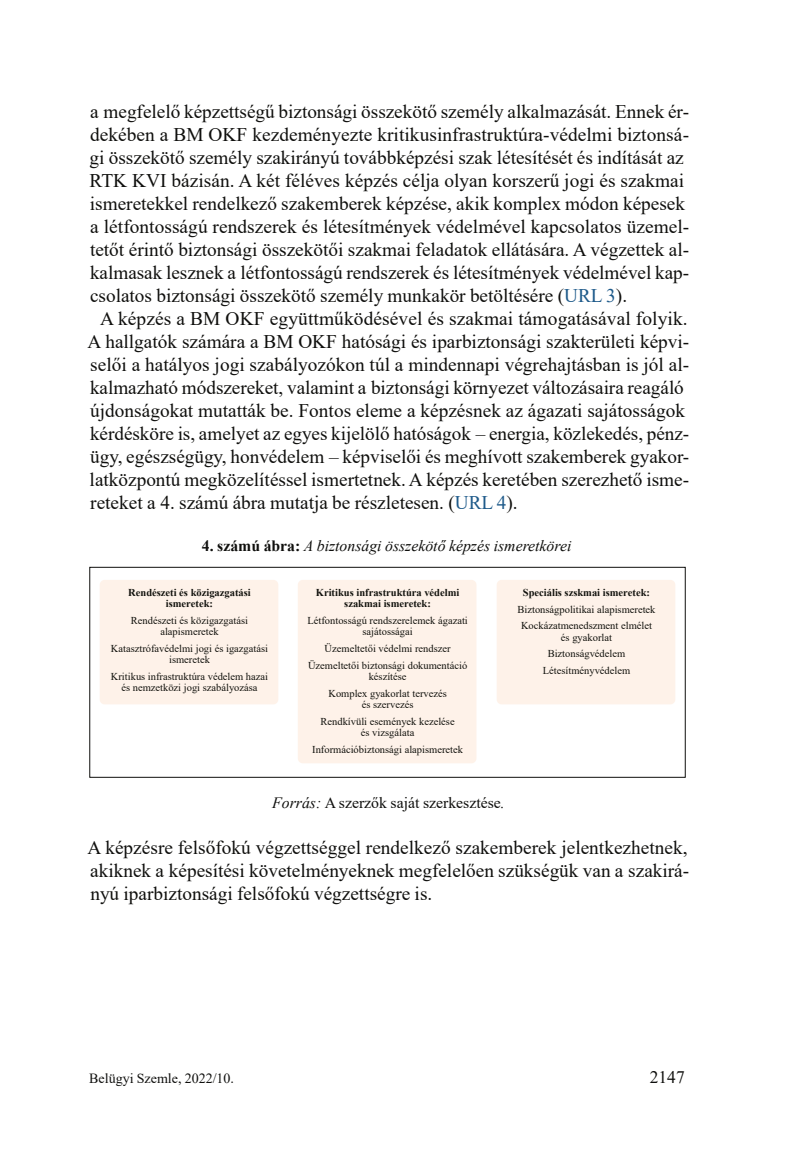
<style>
.page{position:relative;width:794px;height:1166px;background:#fff}
.page>*{position:absolute;margin:0;border:0;box-sizing:border-box;transform-origin:0 0}
.t1{font:19.25px/22.9px "Times New Roman";color:#0f0f0d;text-align:justify}
.t2{font:17.5px "Times New Roman";color:#0f0f0d}
.t3{font:italic 15.75px "Times New Roman";color:#0f0f0d}
.t4{font:15.75px "Times New Roman";color:#0f0f0d}
.t5{font:14px "Times New Roman";color:#0f0f0d}
.t6{font:10.5px/16.6px "Times New Roman";color:#12120d;text-align:center}
.t7{font:700 10.5px/11.4px "Times New Roman";color:#12120d;text-align:center}
.s1{color:#1e5a8a}
.s2{font-weight:700;font-style:normal}
.s3{font-style:italic}
</style>
<div class="page">
<div style="left:100px;top:580px;width:178px;height:124px;background:#fef2e9;border-radius:5px"></div>
<div style="left:298px;top:580px;width:178px;height:183px;background:#fef2e9;border-radius:5px"></div>
<div style="left:497px;top:580px;width:178px;height:124px;background:#fef2e9;border-radius:5px"></div>
<div style="left:89px;top:567px;width:596px;height:211px;border:1px solid #0f0f0d"></div>
<p class="t1" style="left:90px;top:100px;width:600px">a megfelelő képzettségű biztonsági összekötő személy alkalmazását. Ennek ér-</p>
<p class="t1" style="left:90px;top:123px;width:600px">dekében a BM OKF kezdeményezte kritikusinfrastruktúra-védelmi biztonsá-</p>
<p class="t1" style="left:90px;top:146px;width:595px">gi összekötő személy szakirányú továbbképzési szak létesítését és indítását az</p>
<p class="t1" style="left:90px;top:169px;width:596px">RTK KVI bázisán. A két féléves képzés célja olyan korszerű jogi és szakmai</p>
<p class="t1" style="left:90px;top:192px;width:596px">ismeretekkel rendelkező szakemberek képzése, akik komplex módon képesek</p>
<p class="t1" style="left:90px;top:215px;width:600px">a létfontosságú rendszerek és létesítmények védelmével kapcsolatos üzemel-</p>
<p class="t1" style="left:90px;top:238px;width:600px">tetőt érintő biztonsági összekötői szakmai feladatok ellátására. A végzettek al-</p>
<p class="t1" style="left:90px;top:261px;width:600px">kalmasak lesznek a létfontosságú rendszerek és létesítmények védelmével kap-</p>
<p class="t1" style="left:90px;top:284px;width:538px">csolatos biztonsági összekötő személy munkakör betöltésére (<span class="s1">URL 3</span>).</p>
<p class="t1" style="left:100px;top:307px;width:589px">A képzés a BM OKF együttműködésével és szakmai támogatásával folyik.</p>
<p class="t1" style="left:88px;top:330px;width:603px">A hallgatók számára a BM OKF hatósági és iparbiztonsági szakterületi képvi-</p>
<p class="t1" style="left:90px;top:353px;width:600px">selői a hatályos jogi szabályozókon túl a mindennapi végrehajtásban is jól al-</p>
<p class="t1" style="left:90px;top:376px;width:595px">kalmazható módszereket, valamint a biztonsági környezet változásaira reagáló</p>
<p class="t1" style="left:90px;top:399px;width:596px">újdonságokat mutatták be. Fontos eleme a képzésnek az ágazati sajátosságok</p>
<p class="t1" style="left:90px;top:422px;width:600px">kérdésköre is, amelyet az egyes kijelölő hatóságok – energia, közlekedés, pénz-</p>
<p class="t1" style="left:90px;top:445px;width:600px">ügy, egészségügy, honvédelem – képviselői és meghívott szakemberek gyakor-</p>
<p class="t1" style="left:90px;top:468px;width:601px">latközpontú megközelítéssel ismertetnek. A képzés keretében szerezhető isme-</p>
<p class="t1" style="left:90px;top:491px;width:429px">reteket a 4. számú ábra mutatja be részletesen. (<span class="s1">URL 4</span>).</p>
<p class="t3" style="left:202px;top:534px;width:371px"><span class="s2">4. számú ábra:</span> A biztonsági összekötő képzés ismeretkörei</p>
<p class="t7" style="left:128px;top:586px;width:124px">Rendészeti és közigazgatási ismeretek:</p>
<p class="t6" style="left:131px;top:614px;width:119px;line-height:11.4px">Rendészeti és közigazgatási alapismeretek</p>
<p class="t6" style="left:111px;top:642px;width:159px;line-height:11.4px">Katasztrófavédelmi jogi és igazgatási ismeretek</p>
<p class="t6" style="left:111px;top:670px;width:159px;line-height:11.4px">Kritikus infrastruktúra védelem hazai és nemzetközi jogi szabályozása</p>
<p class="t7" style="left:316px;top:586px;width:145px">Kritikus infrastruktúra védelmi szakmai ismeretek:</p>
<p class="t6" style="left:307px;top:614px;width:162px;line-height:11.4px">Létfontosságú rendszerelemek ágazati sajátosságai</p>
<p class="t6" style="left:308px;top:640px;width:161px">Üzemeltetői védelmi rendszer<br>Üzemeltetői biztonsági dokumentáció</p>
<p class="t6" style="left:328px;top:668px;width:120px">készítése<br>Komplex gyakorlat tervezés</p>
<p class="t6" style="left:320px;top:696px;width:136px">és szervezés<br>Rendkívüli események kezelése</p>
<p class="t6" style="left:312px;top:724px;width:152px">és vizsgálata<br>Információbiztonsági alapismeretek</p>
<p class="t7" style="left:523px;top:586px;width:129px">Speciális szskmai ismeretek:</p>
<p class="t6" style="left:517px;top:600px;width:139px">Biztonságpolitikai alapismeretek<br>Kockázatmenedszment elmélet</p>
<p class="t6" style="left:543px;top:628px;width:89px">és gyakorlat<br>Biztonságvédelem<br>Létesítményvédelem</p>
<p class="t4" style="left:272px;top:791px;width:234px"><span class="s3">Forrás:</span> A szerzők saját szerkesztése<span class="s3">.</span></p>
<p class="t1" style="left:88px;top:836px;width:603px">A képzésre felsőfokú végzettséggel rendelkező szakemberek jelentkezhetnek, akiknek a képesítési követelményeknek megfelelően szükségük van a szakirá&shy;nyú iparbiztonsági felsőfokú végzettségre is.</p>
<p class="t5" style="left:89px;top:1069px;width:146px">Belügyi Szemle, 2022/10.</p>
<p class="t2" style="left:650px;top:1065px;width:36px">2147</p>
</div>
